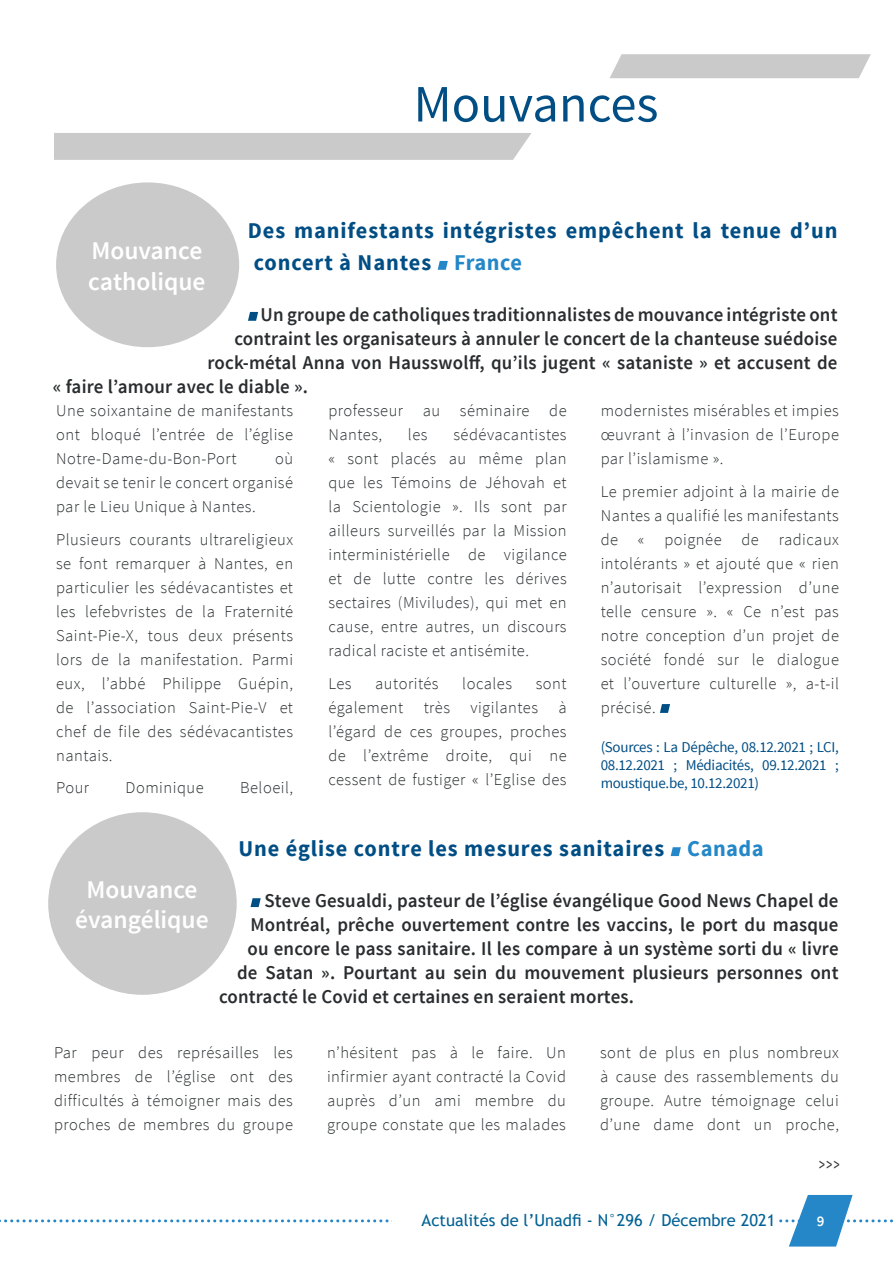
<style>
.page{position:relative;width:893px;height:1263px;background:#fff}
.page>*{position:absolute;margin:0;border:0;box-sizing:border-box;transform-origin:0 0}
.t1{font:52.5px "Source Sans Pro";color:#014e85}
.t2{font:600 25.5px/30.6px "Source Sans Pro";color:#fff}
.t3{font:700 22.5px/31.5px "Source Sans Pro";letter-spacing:.04em;color:#014e85}
.t4{font:600 19.5px "Source Sans Pro";letter-spacing:.01em;color:#292d2f}
.t5{font:19.5px "Source Sans Pro";color:#333;scale:.6 1}
.t6{font:300 16.5px/24px "Source Sans Pro";letter-spacing:.03em;color:#292d2f;text-align:justify}
.t7{font:16.5px "Trebuchet MS";color:#016194}
.t8{font:15px/18px "Source Sans Pro";letter-spacing:-.02em;color:#014e85;text-align:justify}
.t9{font:600 15px "Source Sans Pro";color:#fff}
.s1{color:#2487c8}
</style>
<div class="page">
<svg style="left:0;top:1194px;width:893px;height:53px"></svg>
<div style="left:393px;top:1202px;width:383px;height:36px;background:#fff"></div>
<div style="left:54px;top:133px;width:478px;height:27px;background:#cacaca"></div>
<svg style="left:610px;top:54px;width:261px;height:24px;background:#ccc"></svg>
<svg style="left:438px;top:261px;width:10px;height:9px"></svg>
<svg style="left:248px;top:312px;width:10px;height:9px"></svg>
<div style="left:56px;top:182px;width:183px;height:165px;background:#cacaca;border-radius:50%"></div>
<svg style="left:660px;top:704px;width:10px;height:9px"></svg>
<svg style="left:671px;top:847px;width:10px;height:9px"></svg>
<svg style="left:251px;top:898px;width:10px;height:9px"></svg>
<div style="left:48px;top:812px;width:189px;height:183px;background:#cacaca;border-radius:50%"></div>
<p class="t1" style="left:414px;top:71px;width:246px">Mouvances</p>
<p class="t3" style="left:248px;top:216px;width:591px">Des manifestants intégristes empêchent la tenue d’un concert à Nantes <span class="s1">France</span></p>
<p class="t4" style="left:261px;top:302px;width:578px">Un groupe de catholiques traditionnalistes de mouvance intégriste ont</p>
<p class="t4" style="left:234px;top:326px;width:605px">contraint les organisateurs à annuler le concert de la chanteuse suédoise</p>
<p class="t4" style="left:207px;top:350px;width:632px">rock-métal Anna von Hausswolff, qu’ils jugent « sataniste » et accusent de</p>
<p class="t4" style="left:53px;top:374px;width:257px">« faire l’amour avec le diable ».</p>
<p class="t2" style="left:88px;top:236px;width:119px">Mouvance catholique</p>
<p class="t6" style="left:56px;top:399px;width:239px">Une soixantaine de manifestants ont bloqué l’entrée de l’église Notre-Dame-du-Bon-Port</p>
<p class="t6" style="left:56px;top:447px;width:239px;text-indent:219px">où devait se tenir le concert organisé par le Lieu Unique à Nantes.</p>
<p class="t6" style="left:56px;top:527px;width:239px">Plusieurs courants ultrareligieux se font remarquer à Nantes, en particulier les sédévacantistes et les lefebvristes de la Fraternité Saint-Pie-X, tous deux présents lors de la manifestation. Parmi eux, l’abbé Philippe Guépin, de l’association Saint-Pie-V et chef de file des sédévacantistes nantais.</p>
<p class="t6" style="left:56px;top:776px;width:35px">Pour</p>
<p class="t6" style="left:126px;top:776px;width:80px">Dominique</p>
<p class="t6" style="left:240px;top:776px;width:54px">Beloeil,</p>
<p class="t6" style="left:328px;top:399px;width:240px">professeur au séminaire de<br>Nantes,</p>
<p class="t6" style="left:328px;top:423px;width:240px;text-indent:125px">sédévacantistes « sont placés au même plan que les Témoins de Jéhovah et la Scientologie ». Ils sont par ailleurs surveillés par la Mission interministérielle de vigilance et de lutte contre les dérives sectaires (Miviludes), qui met en cause, entre autres, un discours radical raciste et antisémite.</p>
<p class="t6" style="left:328px;top:671px;width:25px">Les</p>
<p class="t6" style="left:375px;top:671px;width:65px">autorités</p>
<p class="t6" style="left:462px;top:671px;width:51px">locales</p>
<p class="t6" style="left:408px;top:423px;width:21px">les</p>
<p class="t6" style="left:328px;top:671px;width:240px;text-indent:207px">sont également très vigilantes à l’égard de ces groupes, proches de l’extrême droite, qui ne cessent de fustiger « l’Eglise des</p>
<p class="t6" style="left:601px;top:399px;width:240px">modernistes misérables et impies œuvrant à l’invasion de l’Europe par l’islamisme ».</p>
<p class="t6" style="left:601px;top:479px;width:240px">Le premier adjoint à la mairie de Nantes a qualifié les manifestants de « poignée de radicaux intolérants » et ajouté que « rien n’autorisait l’expression d’une telle censure ». « Ce n’est pas notre conception d’un projet de société fondé sur le dialogue et l’ouverture culturelle », a-t-il précisé.</p>
<p class="t8" style="left:601px;top:738px;width:240px">(Sources : La Dépêche, 08.12.2021 ; LCI, 08.12.2021 ; Médiacités, 09.12.2021 ; moustique.be, 10.12.2021)</p>
<p class="t2" style="left:75px;top:875px;width:135px;text-align:center">Mouvance évangélique</p>
<p class="t3" style="left:238px;top:834px;width:527px">Une église contre les mesures sanitaires <span class="s1">Canada</span></p>
<p class="t4" style="left:264px;top:888px;width:576px">Steve Gesualdi, pasteur de l’église évangélique Good News Chapel de</p>
<p class="t4" style="left:250px;top:912px;width:589px">Montréal, prêche ouvertement contre les vaccins, le port du masque</p>
<p class="t4" style="left:248px;top:936px;width:593px">ou encore le pass sanitaire. Il les compare à un système sorti du « livre</p>
<p class="t4" style="left:237px;top:960px;width:603px">de Satan ». Pourtant au sein du mouvement plusieurs personnes ont</p>
<p class="t4" style="left:219px;top:984px;width:417px">contracté le Covid et certaines en seraient mortes.</p>
<p class="t6" style="left:54px;top:1040px;width:240px">Par peur des représailles les membres de l’église ont des difficultés à témoigner mais des proches de membres du groupe</p>
<p class="t6" style="left:327px;top:1040px;width:240px">n’hésitent pas à le faire. Un infirmier ayant contracté la Covid auprès d’un ami membre du groupe constate que les malades</p>
<p class="t6" style="left:600px;top:1040px;width:240px">sont de plus en plus nombreux à cause des rassemblements du groupe. Autre témoignage celui d’une dame dont un proche,</p>
<p class="t5" style="left:819px;top:1152px;width:36px">&gt;&gt;&gt;</p>
<p class="t7" style="left:422px;top:1210px;width:355px">Actualités de l’Unadfi - N°296 / Décembre 2021</p>
<p class="t9" style="left:817px;top:1212px;width:9px">9</p>
</div>
